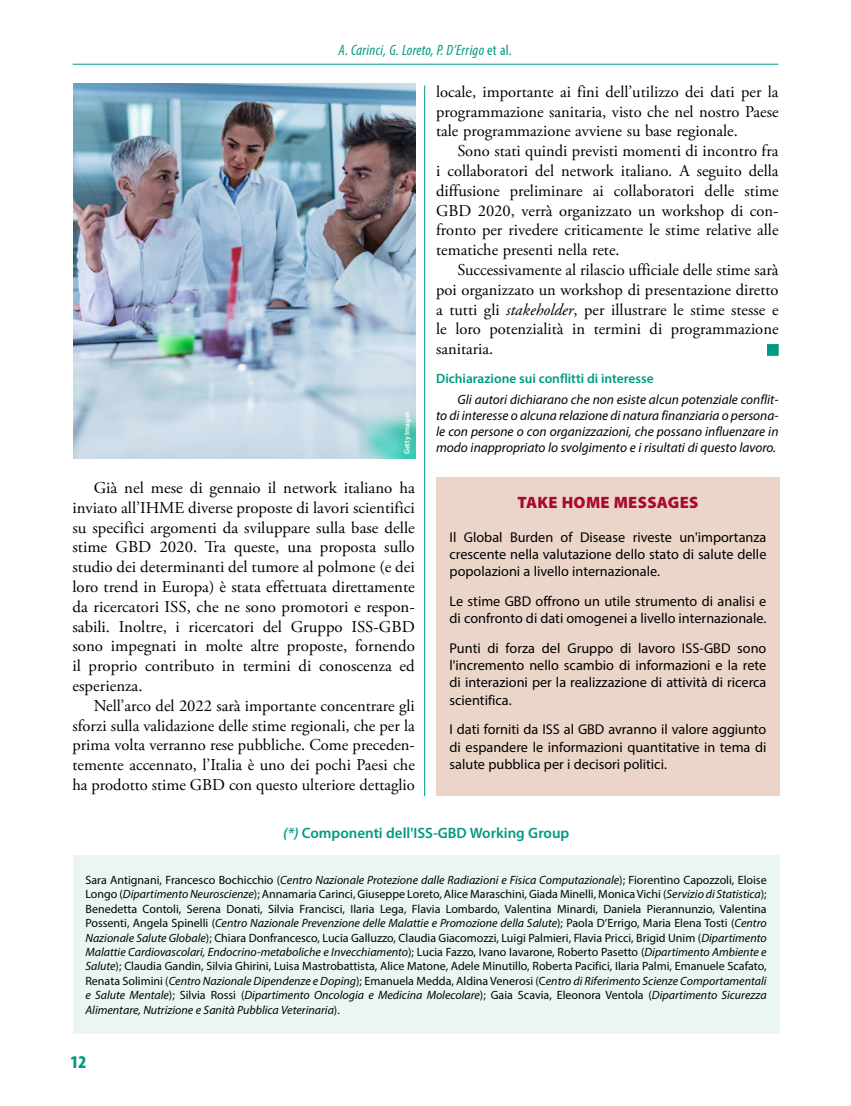
<style>
.page{position:relative;width:851px;height:1106px;background:#fff}
.page>*{position:absolute;margin:0;border:0;box-sizing:border-box;transform-origin:0 0}
.t1{font:900 condensed 18px "Myriad Pro";color:#009984}
.t2{font:16.5px/19.8px "Adobe Garamond Pro";color:#000;text-align:justify}
.t3{font:900 16.5px "Myriad Pro";letter-spacing:.02em;color:#a90a2e}
.t4{font:600 15px "Myriad Pro";color:#009984}
.t5{font:italic condensed 15px "Myriad Pro";letter-spacing:.02em;color:#009984}
.t6{font:14.25px/17.1px "Myriad Pro";color:#000;text-align:justify}
.t7{font:italic 13.5px/16.2px "Myriad Pro";color:#000;text-align:justify}
.t8{font:600 13.5px "Myriad Pro";color:#009984}
.t9{font:12px/14.4px "Myriad Pro";color:#010202;text-align:justify}
.t10{font:600 7.5px "Myriad Pro";color:#fff}
.s1{font-style:normal}
.s2{font-style:italic}
</style>
<div class="page">
<div style="left:73px;top:855px;width:706px;height:178px;background:#ebf5f4"></div>
<div style="left:436px;top:477px;width:343px;height:319px;background:#ebd5c9"></div>
<hr style="left:424px;top:85px;width:1px;height:711px;background:#009984">
<hr style="left:73px;top:64px;width:705px;height:1px;background:#009984">
<img style="left:73px;top:84px;width:342px;height:375px">
<div style="left:767px;top:344px;width:11px;height:11px;background:#009984;border:1px solid #009984"></div>
<p class="t5" style="left:338px;top:41px;width:174px">A. Carinci, G. Loreto, P. D’Errigo <span class="s1">et al.</span></p>
<p class="t10" style="left:402px;top:454px;width:45px;rotate:-90deg">Getty Images</p>
<p class="t2" style="left:72px;top:478px;width:344px;text-indent:21px">Già nel mese di gennaio il network italiano ha inviato all’IHME diverse proposte di lavori scientifici su specifici argomenti da sviluppare sulla base delle stime GBD 2020. Tra queste, una proposta sullo studio dei determinanti del tumore al polmone (e dei loro trend in Europa) è stata effettuata direttamente da ricercatori ISS, che ne sono promotori e respon&shy;sabili. Inoltre, i ricercatori del Gruppo ISS-GBD sono impegnati in molte altre proposte, fornendo il proprio contributo in termini di conoscenza ed esperienza.</p>
<p class="t2" style="left:72px;top:696px;width:344px;text-indent:21px">Nell’arco del 2022 sarà importante concentrare gli sforzi sulla validazione delle stime regionali, che per la prima volta verranno rese pubbliche. Come preceden&shy;temente accennato, l’Italia è uno dei pochi Paesi che ha prodotto stime GBD con questo ulteriore dettaglio</p>
<p class="t2" style="left:436px;top:82px;width:344px">locale, importante ai fini dell’utilizzo dei dati per la programmazione sanitaria, visto che nel nostro Paese tale programmazione avviene su base regionale.</p>
<p class="t2" style="left:436px;top:142px;width:344px;text-indent:21px">Sono stati quindi previsti momenti di incontro fra i collaboratori del network italiano. A seguito della diffusione preliminare ai collaboratori delle stime GBD 2020, verrà organizzato un workshop di con&shy;fronto per rivedere criticamente le stime relative alle tematiche presenti nella rete.</p>
<p class="t2" style="left:436px;top:260px;width:344px;text-indent:21px">Successivamente al rilascio ufficiale delle stime sarà poi organizzato un workshop di presentazione diretto a tutti gli <span class="s2">stakeholder</span>, per illustrare le stime stesse e le loro potenzialità in termini di programmazione sanitaria.</p>
<p class="t8" style="left:436px;top:370px;width:219px">Dichiarazione sui conflitti di interesse</p>
<p class="t7" style="left:436px;top:391px;width:344px;text-indent:21px">Gli autori dichiarano che non esiste alcun potenziale conflit&shy;to di interesse o alcuna relazione di natura finanziaria o persona&shy;le con persone o con organizzazioni, che possano influenzare in modo inappropriato lo svolgimento e i risultati di questo lavoro.</p>
<p class="t3" style="left:517px;top:493px;width:182px">TAKE HOME MESSAGES</p>
<p class="t6" style="left:449px;top:528px;width:318px">Il Global Burden of Disease riveste un'importanza crescente nella valutazione dello stato di salute delle popolazioni a livello internazionale.</p>
<p class="t6" style="left:449px;top:592px;width:318px">Le stime GBD offrono un utile strumento di analisi e di confronto di dati omogenei a livello internazionale.</p>
<p class="t6" style="left:449px;top:639px;width:318px">Punti di forza del Gruppo di lavoro ISS-GBD sono l'incremento nello scambio di informazioni e la rete di interazioni per la realizzazione di attività di ricerca scientifica.</p>
<p class="t6" style="left:449px;top:721px;width:318px">I dati forniti da ISS al GBD avranno il valore aggiunto di espandere le informazioni quantitative in tema di salute pubblica per i decisori politici.</p>
<p class="t4" style="left:283px;top:823px;width:287px"><span class="s2">(*)</span> Componenti dell'ISS-GBD Working Group</p>
<p class="t9" style="left:85px;top:872px;width:682px">Sara Antignani, Francesco Bochicchio (<span class="s2">Centro Nazionale Protezione dalle Radiazioni e Fisica Computazionale</span>); Fiorentino Capozzoli, Eloise Longo (<span class="s2">Dipartimento Neuroscienze</span>); Annamaria Carinci, Giuseppe Loreto, Alice Maraschini, Giada Minelli, Monica Vichi (<span class="s2">Servizio di Statistica</span>); Benedetta Contoli, Serena Donati, Silvia Francisci, Ilaria Lega, Flavia Lombardo, Valentina Minardi, Daniela Pierannunzio, Valentina Possenti, Angela Spinelli (<span class="s2">Centro Nazionale Prevenzione delle Malattie e Promozione della Salute</span>); Paola D’Errigo, Maria Elena Tosti (<span class="s2">Centro Nazionale Salute Globale</span>); Chiara Donfrancesco, Lucia Galluzzo, Claudia Giacomozzi, Luigi Palmieri, Flavia Pricci, Brigid Unim (<span class="s2">Dipartimento Malattie Cardiovascolari, Endocrino-metaboliche e Invecchiamento</span>); Lucia Fazzo, Ivano Iavarone, Roberto Pasetto (<span class="s2">Dipartimento Ambiente e Salute</span>); Claudia Gandin, Silvia Ghirini, Luisa Mastrobattista, Alice Matone, Adele Minutillo, Roberta Pacifici, Ilaria Palmi, Emanuele Scafato, Renata Solimini (<span class="s2">Centro Nazionale Dipendenze e Doping</span>); Emanuela Medda, Aldina Venerosi (C<span class="s2">entro di Riferimento Scienze Comportamentali e Salute Mentale</span>); Silvia Rossi (<span class="s2">Dipartimento Oncologia e Medicina Molecolare</span>); Gaia Scavia, Eleonora Ventola (<span class="s2">Dipartimento Sicurezza Alimentare, Nutrizione e Sanità Pubblica Veterinaria</span>).</p>
<p class="t1" style="left:71px;top:1052px;width:17px">12</p>
</div>
